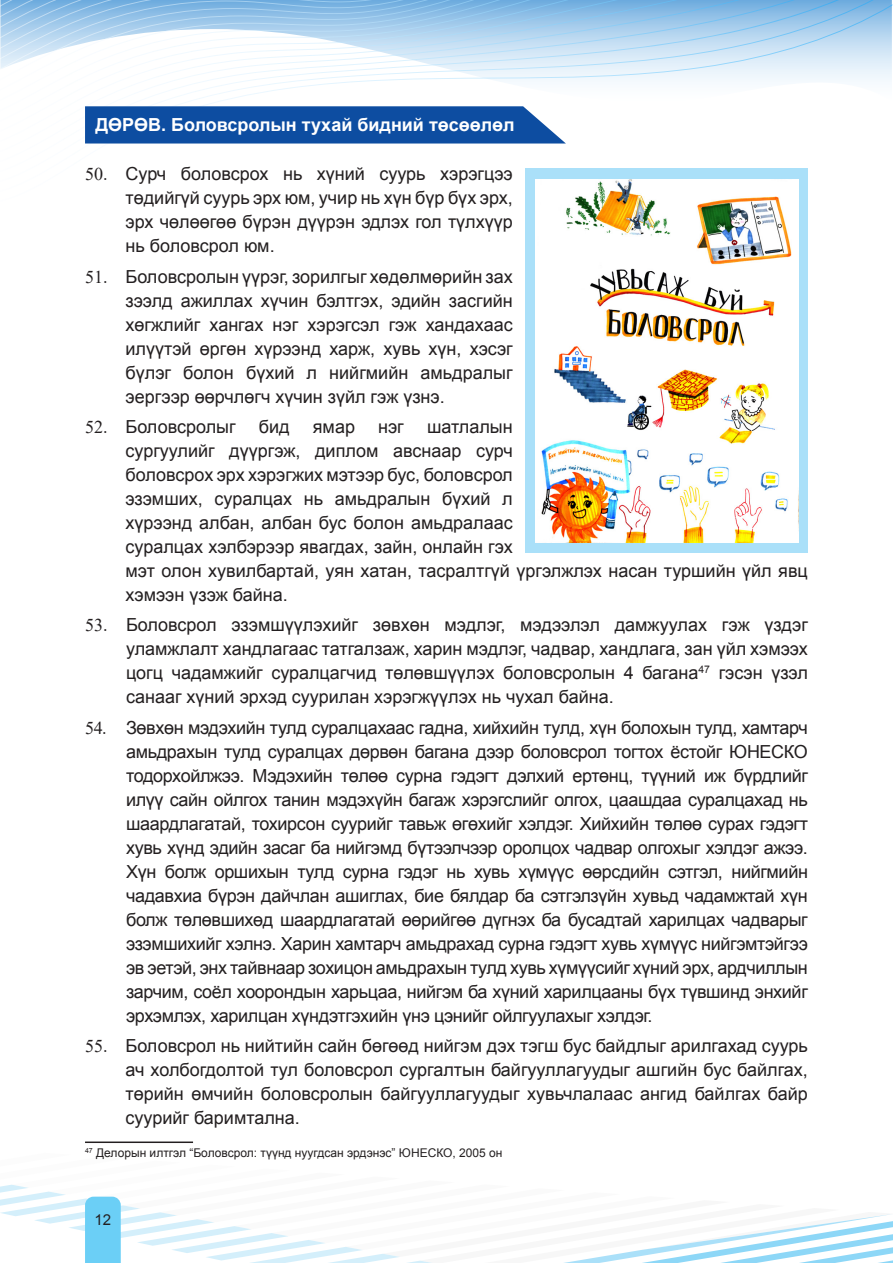
<style>
.page{position:relative;width:893px;height:1263px;background:#fff}
.page>*{position:absolute;margin:0;border:0;box-sizing:border-box;transform-origin:0 0}
.t1{font:18px/24px "Mogul Arial";color:#231f20;text-align:justify}
.t2{font:700 18px "Mogul Arial";color:#fff}
.t3{font:15px "Mogul Arial";color:#231f20}
.ishlel{font:12px "Mogul Arial";color:#231f20}
.s1{font-family:"Times New Roman"}
</style>
<div class="page">
<img style="left:0;top:0;width:892px;height:4px">
<img style="left:0;top:4px;width:892px;height:201px">
<svg style="left:0;top:1184px;width:893px;height:79px"></svg>
<svg style="left:85px;top:106px;width:481px;height:38px;background:#1c58a7"></svg>
<hr style="left:85px;top:1141px;width:108px;height:2px;background:#231f20">
<div style="left:526px;top:169px;width:282px;height:384px;background:#aae0f9"></div>
<img style="left:535px;top:179px;width:263px;height:363px">
<p class="t2" style="left:95px;top:113px;width:421px">ДӨРӨВ. Боловсролын тухай бидний төсөөлөл</p>
<p class="t1" style="left:126px;top:162px;width:389px;text-indent:-40px"><span class="s1">50.</span> Сурч боловсрох нь хүний суурь хэрэгцээ төдийгүй суурь эрх юм, учир нь хүн бүр бүх эрх, эрх чөлөөгөө бүрэн дүүрэн эдлэх гол түлхүүр нь боловсрол юм.</p>
<p class="t1" style="left:126px;top:265px;width:389px;text-indent:-40px"><span class="s1">51.</span> Боловсролын үүрэг, зорилгыг хөдөлмөрийн зах зээлд ажиллах хүчин бэлтгэх, эдийн засгийн хөгжлийг хангах нэг хэрэгсэл гэж хандахаас илүүтэй өргөн хүрээнд харж, хувь хүн, хэсэг бүлэг болон бүхий л нийгмийн амьдралыг эергээр өөрчлөгч хүчин зүйл гэж үзнэ.</p>
<p class="t1" style="left:85px;top:415px;width:152px"><span class="s1">52.</span> Боловсролыг</p>
<p class="t1" style="left:259px;top:415px;width:32px">бид</p>
<p class="t1" style="left:313px;top:415px;width:44px">ямар</p>
<p class="t1" style="left:378px;top:415px;width:27px">нэг</p>
<p class="t1" style="left:126px;top:415px;width:684px;text-align:left;text-indent:301px">шатлалын<br>сургуулийг дүүргэж, диплом авснаар сурч<br>боловсрох эрх хэрэгжих мэтээр бус, боловсрол<br>эзэмших, суралцах нь амьдралын бүхий л<br>хүрээнд албан, албан бус болон амьдралаас<br>суралцах хэлбэрээр явагдах, зайн, онлайн гэх<br>мэт олон хувилбартай, уян хатан, тасралтгүй үргэлжлэх насан туршийн үйл явц хэмээн үзэж байна.</p>
<p class="t1" style="left:126px;top:613px;width:683px;text-indent:-41px"><span class="s1">53.</span> Боловсрол эзэмшүүлэхийг зөвхөн мэдлэг, мэдээлэл дамжуулах гэж үздэг уламжлалт хандлагаас татгалзаж, харин мэдлэг, чадвар, хандлага, зан үйл хэмээх цогц чадамжийг суралцагчид төлөвшүүлэх боловсролын 4 багана<sup>47</sup> гэсэн үзэл санааг хүний эрхэд суурилан хэрэгжүүлэх нь чухал байна.</p>
<p class="t1" style="left:126px;top:716px;width:683px;text-indent:-41px"><span class="s1">54.</span> Зөвхөн мэдэхийн тулд суралцахаас гадна, хийхийн тулд, хүн болохын тулд, хамтарч амьдрахын тулд суралцах дөрвөн багана дээр боловсрол тогтох ёстойг ЮНЕСКО тодорхойлжээ. Мэдэхийн төлөө сурна гэдэгт дэлхий ертөнц, түүний иж бүрдлийг илүү сайн ойлгох танин мэдэхүйн багаж хэрэгслийг олгох, цаашдаа суралцахад нь шаардлагатай, тохирсон суурийг тавьж өгөхийг хэлдэг. Хийхийн төлөө сурах гэдэгт хувь хүнд эдийн засаг ба нийгэмд бүтээлчээр оролцох чадвар олгохыг хэлдэг ажээ.<br>Хүн болж оршихын тулд сурна гэдэг нь хувь хүмүүс өөрсдийн сэтгэл, нийгмийн чадавхиа бүрэн дайчлан ашиглах, бие бялдар ба сэтгэлзүйн хувьд чадамжтай хүн болж төлөвшихөд шаардлагатай өөрийгөө дүгнэх ба бусадтай харилцах чадварыг эзэмшихийг хэлнэ. Харин хамтарч амьдрахад сурна гэдэгт хувь хүмүүс нийгэмтэйгээ эв эетэй, энх тайвнаар зохицон амьдрахын тулд хувь хүмүүсийг хүний эрх, ардчиллын зарчим, соёл хоорондын харьцаа, нийгэм ба хүний харилцааны бүх түвшинд энхийг эрхэмлэх, харилцан хүндэтгэхийн үнэ цэнийг ойлгуулахыг хэлдэг.</p>
<p class="t1" style="left:126px;top:1034px;width:684px;text-indent:-40px"><span class="s1">55.</span> Боловсрол нь нийтийн сайн бөгөөд нийгэм дэх тэгш бус байдлыг арилгахад суурь ач холбогдолтой тул боловсрол сургалтын байгууллагуудыг ашгийн бус байлгах, төрийн өмчийн боловсролын байгууллагуудыг хувьчлалаас ангид байлгах байр суурийг баримтална.</p>
<p class="ishlel" style="left:85px;top:1144px;width:419px"><sup>47</sup> Делорын илтгэл “Боловсрол: түүнд нуугдсан эрдэнэс” ЮНЕСКО, 2005 он</p>
<p class="t3" style="left:95px;top:1210px;width:18px">12</p>
</div>
